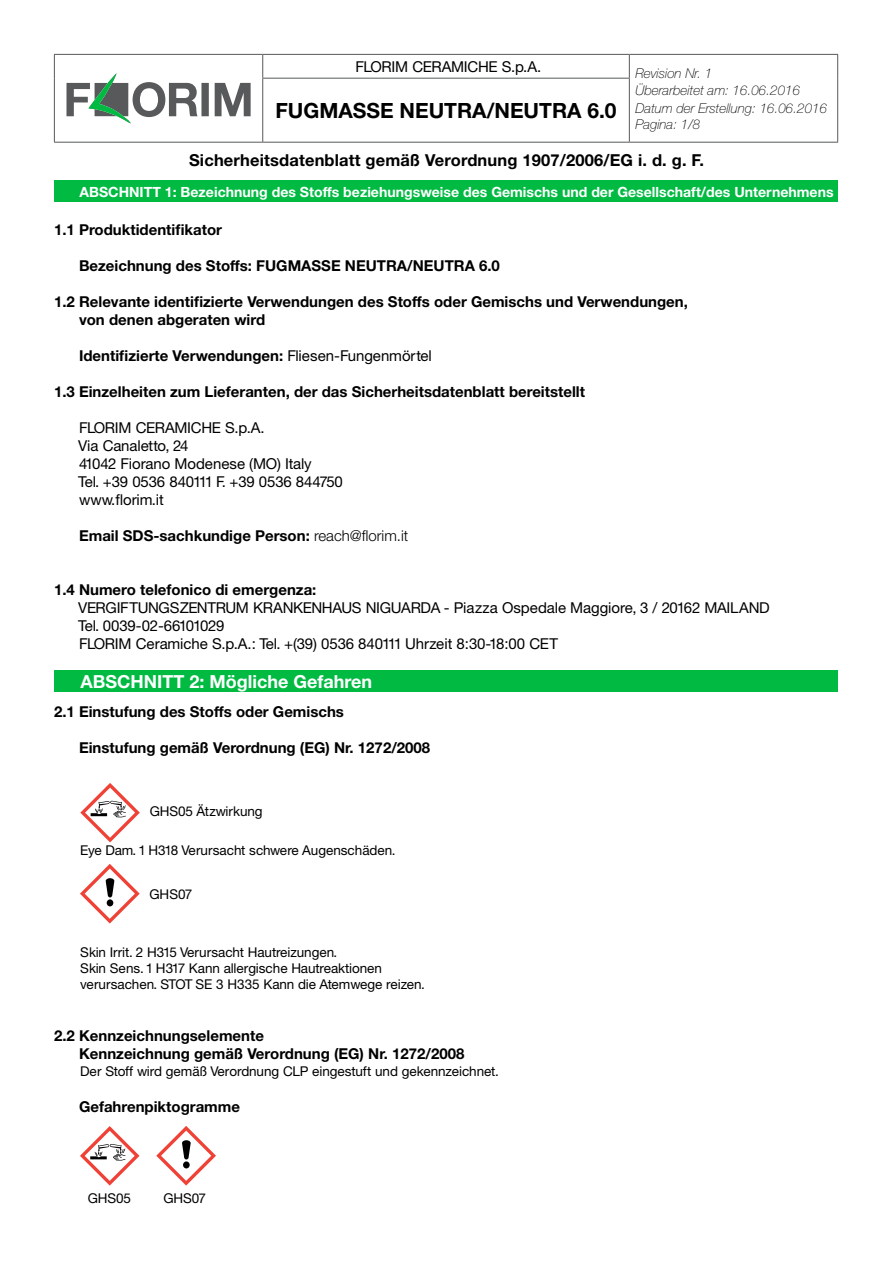
<style>
.page{position:relative;width:893px;height:1263px;background:#fff}
.page>*{position:absolute;margin:0;border:0;box-sizing:border-box;transform-origin:0 0}
.t1{font:700 21px "Helvetica Neue";color:#000}
.t2{font:700 18px "Helvetica Neue";color:#fff}
.t3{font:700 16.5px "Helvetica Neue";letter-spacing:.01em;color:#000}
.t4{font:700 15px/18px "Helvetica Neue";color:#000}
.t5{font:15px/18px "Helvetica Neue";letter-spacing:-.02em;color:#000}
.t6{font:700 14.1px "Helvetica Neue";color:#fff}
.t7{font:13.5px/16.2px "Helvetica Neue";color:#000}
.t8{font:italic 100 13.5px/16.2px "Helvetica Neue";color:#000}
.s1{font-weight:400}
.s2{font-weight:300}
</style>
<div class="page">
<div style="left:54px;top:670px;width:783px;height:22px;background:#00ba42"></div>
<div style="left:54px;top:181px;width:784px;height:21px;background:#00ba42"></div>
<svg style="left:80px;top:864px;width:60px;height:59px"></svg>
<svg style="left:80px;top:783px;width:60px;height:59px"></svg>
<svg style="left:156px;top:1126px;width:60px;height:59px"></svg>
<svg style="left:80px;top:1126px;width:59px;height:59px"></svg>
<hr style="left:54px;top:54px;width:209px;height:1px;background:#58595b">
<svg style="left:54px;top:55px;width:1px;height:23px"></svg>
<hr style="left:54px;top:78px;width:1px;height:64px;background:#58595b">
<hr style="left:54px;top:142px;width:209px;height:1px;background:#58595b">
<hr style="left:263px;top:54px;width:366px;height:1px;background:#58595b">
<svg style="left:262px;top:55px;width:1px;height:23px"></svg>
<hr style="left:629px;top:54px;width:209px;height:1px;background:#58595b">
<svg style="left:629px;top:55px;width:1px;height:23px"></svg>
<svg style="left:837px;top:55px;width:1px;height:23px"></svg>
<hr style="left:837px;top:78px;width:1px;height:64px;background:#58595b">
<hr style="left:629px;top:142px;width:209px;height:1px;background:#58595b">
<hr style="left:262px;top:78px;width:368px;height:1px;background:#58595b">
<hr style="left:262px;top:79px;width:1px;height:63px;background:#58595b">
<hr style="left:629px;top:79px;width:1px;height:63px;background:#58595b">
<hr style="left:263px;top:142px;width:366px;height:1px;background:#58595b">
<svg style="left:66px;top:73px;width:185px;height:51px"></svg>
<p class="t5" style="left:356px;top:58px;width:187px">FLORIM CERAMICHE S.p.A.</p>
<p class="t8" style="left:635px;top:66px;width:166px">Revision Nr. 1<br>Überarbeitet am: 16.06.2016</p>
<p class="t8" style="left:635px;top:100px;width:193px">Datum der Erstellung: 16.06.2016<br>Pagina: 1/8</p>
<h1 class="t1" style="left:275px;top:98px;width:343px">FUGMASSE NEUTRA/NEUTRA 6.0</h1>
<p class="t3" style="left:189px;top:150px;width:516px">Sicherheitsdatenblatt gemäß Verordnung 1907/2006/EG i. d. g. F.</p>
<p class="t6" style="left:80px;top:183px;width:756px">ABSCHNITT 1: Bezeichnung des Stoffs beziehungsweise des Gemischs und der Gesellschaft/des Unternehmens</p>
<p class="t4" style="left:54px;top:220px;width:170px">1.1 Produktidentifikator</p>
<p class="t4" style="left:79px;top:256px;width:422px">Bezeichnung des Stoffs: FUGMASSE NEUTRA/NEUTRA 6.0</p>
<p class="t4" style="left:79px;top:292px;width:610px;text-indent:-25px">1.2 Relevante identifizierte Verwendungen des Stoffs oder Gemischs und Verwendungen, von denen abgeraten wird</p>
<p class="t4" style="left:79px;top:346px;width:354px">Identifizierte Verwendungen: <span class="s1">Fliesen-Fungenmörtel</span></p>
<p class="t4" style="left:54px;top:382px;width:533px">1.3 Einzelheiten zum Lieferanten, der das Sicherheitsdatenblatt bereitstellt</p>
<p class="t5" style="left:78px;top:418px;width:266px">FLORIM CERAMICHE S.p.A.<br>Via Canaletto, 24<br>41042 Fiorano Modenese (MO) Italy<br>Tel. +39 0536 840111 F. +39 0536 844750 www.florim.it</p>
<p class="t4" style="left:79px;top:526px;width:331px">Email SDS-sachkundige Person: <span class="s2">reach@florim.it</span></p>
<p class="t4" style="left:54px;top:580px;width:264px">1.4 Numero telefonico di emergenza:</p>
<p class="t5" style="left:78px;top:598px;width:693px">VERGIFTUNGSZENTRUM KRANKENHAUS NIGUARDA - Piazza Ospedale Maggiore, 3 / 20162 MAILAND<br>Tel. 0039-02-66101029<br>FLORIM Ceramiche S.p.A.: Tel. +(39) 0536 840111 Uhrzeit 8:30-18:00 CET</p>
<p class="t2" style="left:81px;top:671px;width:293px">ABSCHNITT 2: Mögliche Gefahren</p>
<p class="t4" style="left:54px;top:702px;width:291px">2.1 Einstufung des Stoffs oder Gemischs</p>
<p class="t4" style="left:79px;top:738px;width:353px">Einstufung gemäß Verordnung (EG) Nr. 1272/2008</p>
<p class="t7" style="left:150px;top:803px;width:114px">GHS05 Ätzwirkung</p>
<p class="t7" style="left:80px;top:842px;width:317px">Eye Dam. 1 H318 Verursacht schwere Augenschäden.</p>
<p class="t7" style="left:150px;top:886px;width:44px">GHS07</p>
<p class="t7" style="left:80px;top:944px;width:346px">Skin Irrit. 2 H315 Verursacht Hautreizungen.<br>Skin Sens. 1 H317 Kann allergische Hautreaktionen verursachen. STOT SE 3 H335 Kann die Atemwege reizen.</p>
<p class="t4" style="left:79px;top:1027px;width:387px;text-indent:-25px">2.2 Kennzeichnungselemente<br>Kennzeichnung gemäß Verordnung (EG) Nr. 1272/2008</p>
<p class="t7" style="left:80px;top:1062px;width:420px">Der Stoff wird gemäß Verordnung CLP eingestuft und gekennzeichnet.</p>
<p class="t4" style="left:79px;top:1097px;width:163px">Gefahrenpiktogramme</p>
<p class="t7" style="left:88px;top:1190px;width:45px">GHS05</p>
<p class="t7" style="left:163px;top:1190px;width:44px">GHS07</p>
</div>
